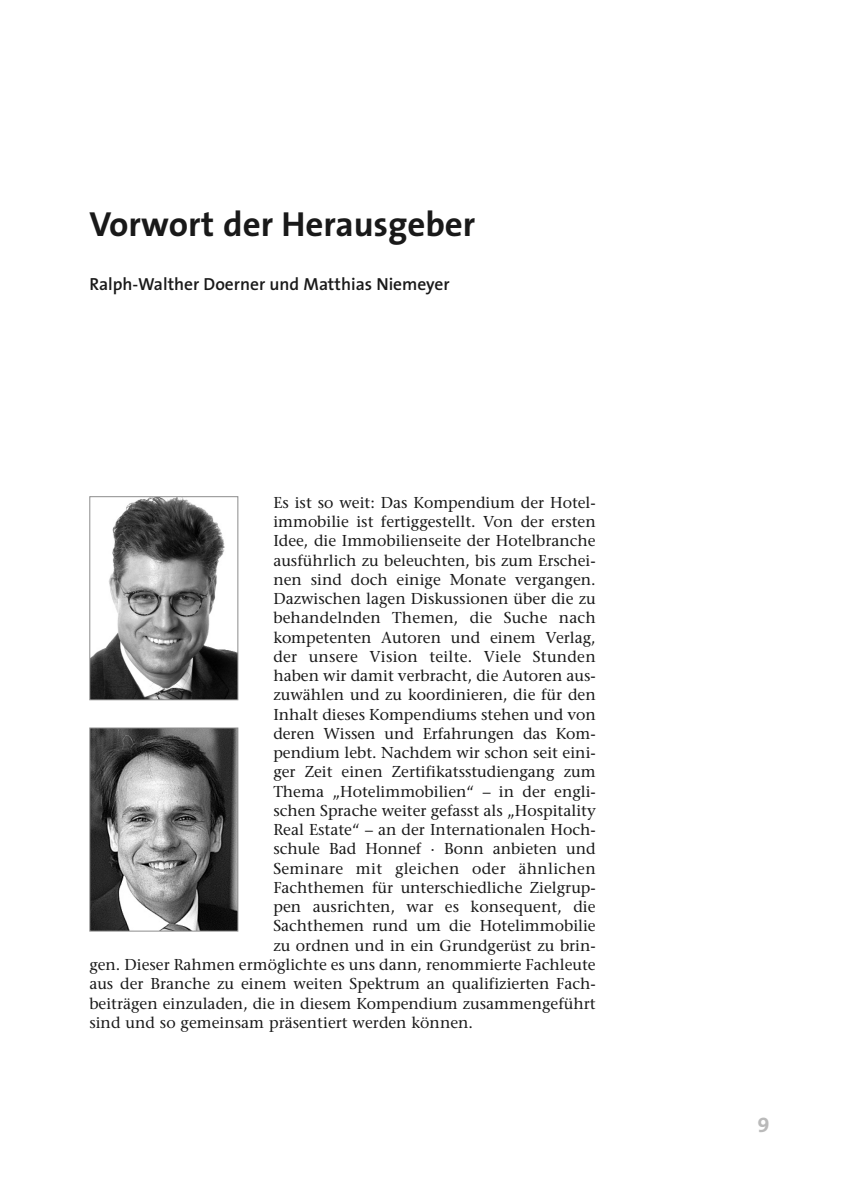
<style>
.page{position:relative;width:844px;height:1191px;background:#fff}
.page>*{position:absolute;margin:0;border:0;box-sizing:border-box;transform-origin:0 0}
.t1{font:700 35px "The Sans";color:#191919}
.t2{font:21px "The Sans Bold Caps";color:#bababa}
.t3{font:600 17.5px "The Sans";color:#191919}
.t4{font:15.75px "Stone Serif";color:#191919}
.t5{font:15.75px "Stone Serif";letter-spacing:.02em;color:#191919}
</style>
<div class="page">
<img style="left:91px;top:498px;width:145px;height:200px">
<div style="left:89px;top:496px;width:149px;height:204px;border:1px solid #8c8c8c"></div>
<img style="left:91px;top:729px;width:145px;height:200px">
<div style="left:89px;top:727px;width:149px;height:204px;border:1px solid #8c8c8c"></div>
<h1 class="t1" style="left:89px;top:210px;width:387px">Vorwort der Herausgeber</h1>
<p class="t3" style="left:89px;top:277px;width:362px">Ralph-Walther Doerner und Matthias Niemeyer</p>
<p class="t4" style="left:273px;top:496px;width:324px">Es ist so weit: Das Kompendium der Hotel -</p>
<p class="t4" style="left:273px;top:515px;width:324px">immobilie ist fertiggestellt. Von der ersten</p>
<p class="t4" style="left:273px;top:535px;width:324px">Idee, die Immobilienseite der Hotelbranche</p>
<p class="t4" style="left:273px;top:554px;width:324px">ausführlich zu beleuchten, bis zum Erschei-</p>
<p class="t4" style="left:273px;top:573px;width:324px">nen sind doch einige Monate vergangen.</p>
<p class="t4" style="left:273px;top:592px;width:324px">Dazwischen lagen Diskussionen über die zu</p>
<p class="t4" style="left:273px;top:612px;width:324px">behandelnden Themen, die Suche nach</p>
<p class="t4" style="left:273px;top:631px;width:324px">kompetenten Autoren und einem Verlag,</p>
<p class="t4" style="left:273px;top:650px;width:324px">der unsere Vision teilte. Viele Stunden</p>
<p class="t4" style="left:273px;top:669px;width:324px">haben wir damit verbracht, die Autoren aus-</p>
<p class="t4" style="left:273px;top:689px;width:324px">zuwählen und zu koordinieren, die für den</p>
<p class="t4" style="left:273px;top:708px;width:324px">Inhalt dieses Kompendiums stehen und von</p>
<p class="t4" style="left:273px;top:727px;width:324px">deren Wissen und Erfahrungen das Kom-</p>
<p class="t4" style="left:273px;top:746px;width:324px">pendium lebt. Nachdem wir schon seit eini-</p>
<p class="t4" style="left:273px;top:766px;width:324px">ger Zeit einen Zertifikatsstudiengang zum</p>
<p class="t4" style="left:273px;top:785px;width:324px">Thema „Hotelimmobilien“ – in der engli-</p>
<p class="t4" style="left:273px;top:804px;width:324px">schen Sprache weiter gefasst als „Hospitality</p>
<p class="t4" style="left:273px;top:823px;width:324px">Real Estate“ – an der Internationalen Hoch-</p>
<p class="t4" style="left:273px;top:843px;width:324px">schule Bad Honnef · Bonn anbieten und</p>
<p class="t5" style="left:273px;top:862px;width:324px">Seminare mit gleichen oder ähnlichen</p>
<p class="t4" style="left:273px;top:881px;width:324px">Fachthemen für unterschiedliche Zielgrup-</p>
<p class="t4" style="left:273px;top:900px;width:324px">pen ausrichten, war es konsequent, die</p>
<p class="t4" style="left:273px;top:920px;width:324px">Sachthemen rund um die Hotelimmobilie</p>
<p class="t4" style="left:273px;top:939px;width:324px">zu ordnen und in ein Grundgerüst zu brin-</p>
<p class="t4" style="left:89px;top:958px;width:507px">gen. Dieser Rahmen ermöglichte es uns dann, renommierte Fachleute</p>
<p class="t4" style="left:89px;top:977px;width:507px">aus der Branche zu einem weiten Spektrum an qualifizierten Fach-</p>
<p class="t4" style="left:89px;top:997px;width:507px">beiträgen einzuladen, die in diesem Kompendium zusammengeführt</p>
<p class="t4" style="left:89px;top:1016px;width:385px">sind und so gemeinsam präsentiert werden können.</p>
<h2 class="t2" style="left:757px;top:1112px;width:14px">9</h2>
</div>
